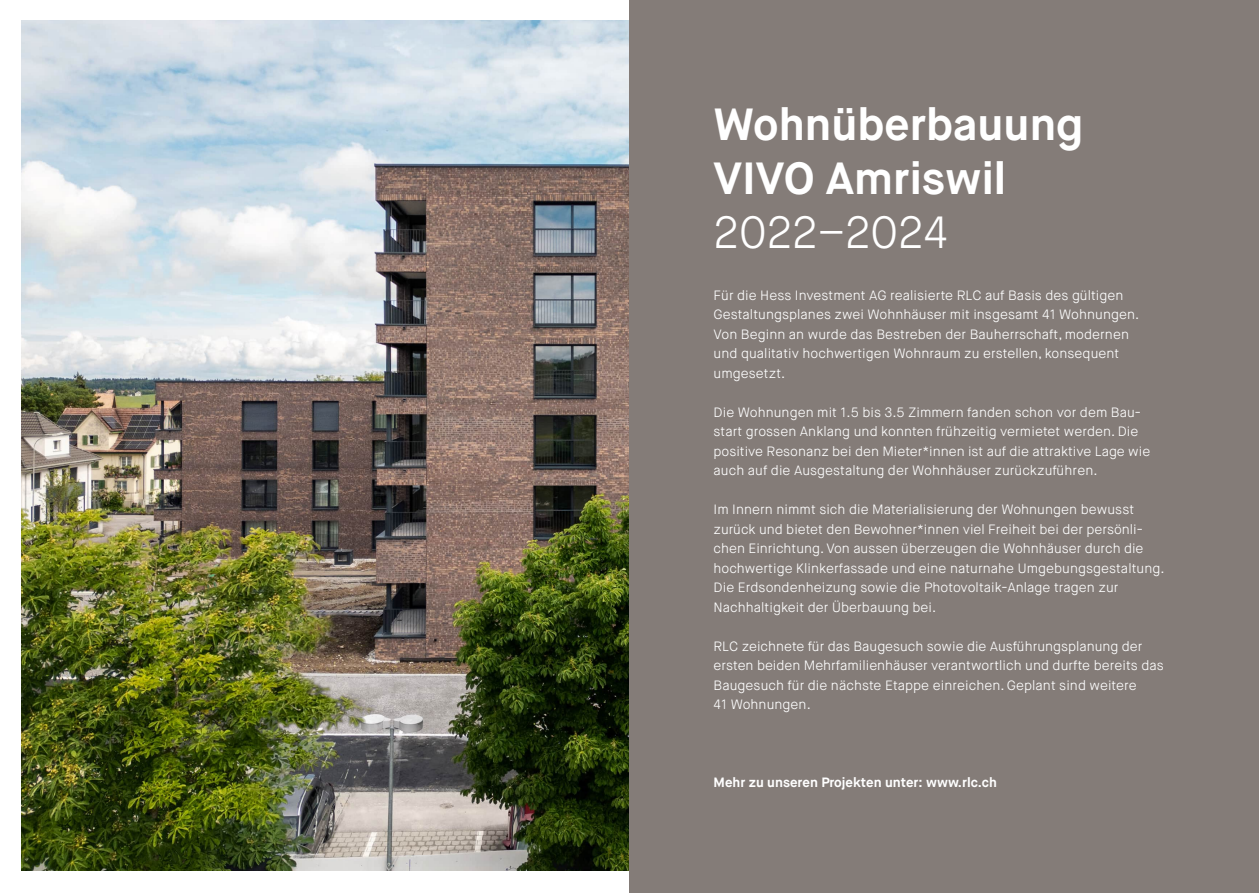
<style>
.page{position:relative;width:1259px;height:893px;background:#fff}
.page>*{position:absolute;margin:0;border:0;box-sizing:border-box;transform-origin:0 0}
.t1{font:700 45px/54px "Maison Neue";color:#fff}
.t2{font:300 45px "Maison Neue";color:#fff}
.t3{font:300 13.5px/19.5px "Maison Neue";letter-spacing:.005em;color:#fff}
.t4{font:700 13.5px "Maison Neue";color:#fff}
</style>
<div class="page">
<img style="left:21px;top:20px;width:608px;height:850px">
<div style="left:629px;top:0;width:630px;height:893px;background:#847c78"></div>
<p class="t1" style="left:713px;top:98px;width:371px">Wohnüberbauung<br>VIVO Amriswil</p>
<p class="t2" style="left:713px;top:204px;width:236px">2022–2024</p>
<p class="t3" style="left:713px;top:285px;width:427px">Für die Hess Investment AG realisierte RLC auf Basis des gültigen Gestaltungsplanes zwei Wohnhäuser mit insgesamt 41 Wohnungen.<br>Von Beginn an wurde das Bestreben der Bauherrschaft, modernen und qualitativ hochwertigen Wohnraum zu erstellen, konsequent umgesetzt.</p>
<p class="t3" style="left:713px;top:402px;width:438px">Die Wohnungen mit 1.5 bis 3.5 Zimmern fanden schon vor dem Bau&shy;start grossen Anklang und konnten frühzeitig vermietet werden. Die positive Resonanz bei den Mieter*innen ist auf die attraktive Lage wie auch auf die Ausgestaltung der Wohnhäuser zurückzuführen.</p>
<p class="t3" style="left:713px;top:500px;width:452px">Im Innern nimmt sich die Materialisierung der Wohnungen bewusst zurück und bietet den Bewohner*innen viel Freiheit bei der persönli&shy;chen Einrichtung. Von aussen überzeugen die Wohnhäuser durch die hochwertige Klinkerfassade und eine naturnahe Umgebungsgestaltung.<br>Die Erdsondenheizung sowie die Photovoltaik-Anlage tragen zur Nachhaltigkeit der Überbauung bei.</p>
<p class="t3" style="left:713px;top:636px;width:452px">RLC zeichnete für das Baugesuch sowie die Ausführungsplanung der ersten beiden Mehrfamilienhäuser verantwortlich und durfte bereits das Baugesuch für die nächste Etappe einreichen. Geplant sind weitere<br>41 Wohnungen.</p>
<p class="t4" style="left:713px;top:774px;width:285px">Mehr zu unseren Projekten unter: www.rlc.ch</p>
</div>
